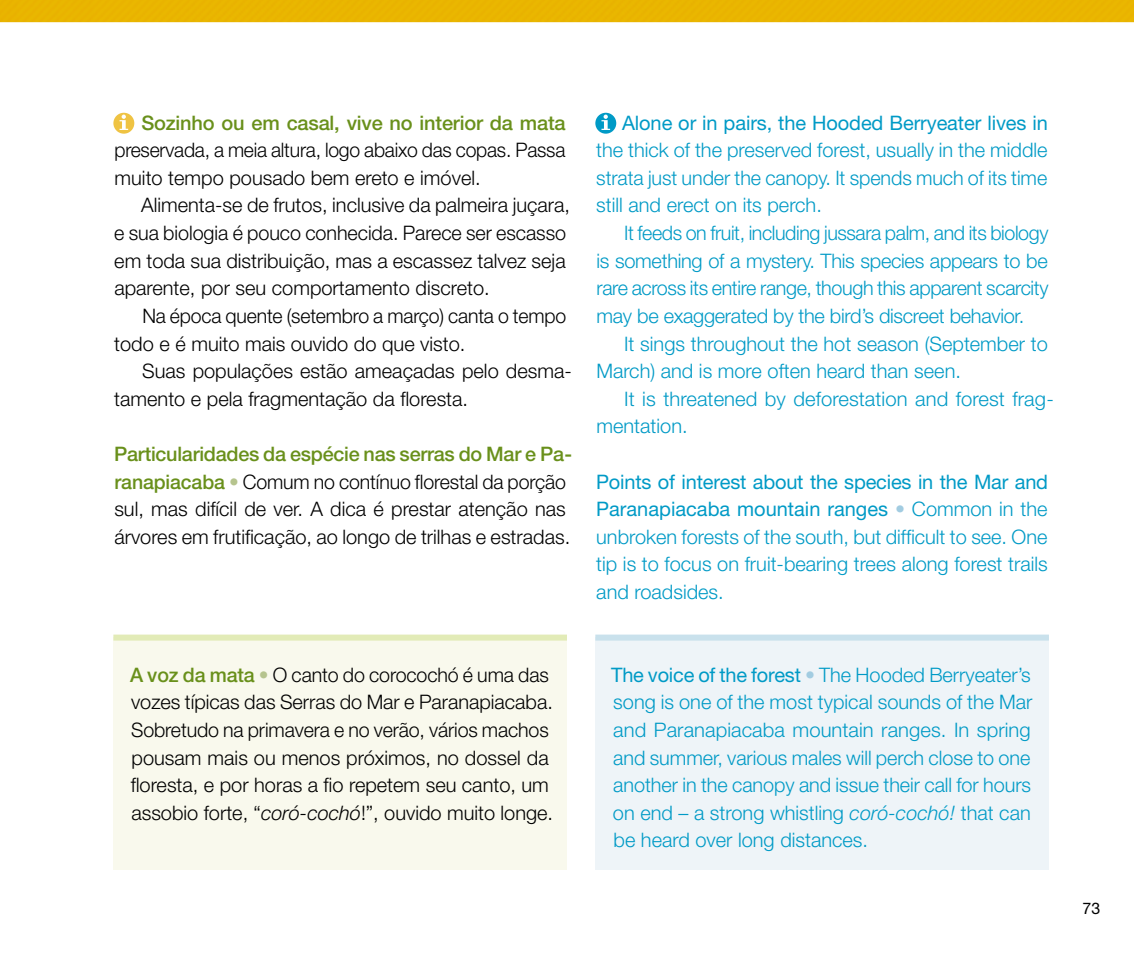
<style>
.page{position:relative;width:1134px;height:964px;background:#fff}
.page>*{position:absolute;margin:0;border:0;box-sizing:border-box;transform-origin:0 0}
._12-Texto_com_recuo{font:300 20px/27.6px "Helvetica Neue LT Pro";color:#000}
._08-Texto_com_recuo{font:300 20px/27.6px "Helvetica Neue LT Pro";color:#009ac6}
._10-Texto_box_EN{font:300 20px/27.6px "Helvetica Neue LT Pro";color:#009ac6;text-align:justify}
._06-Texto_box_PT{font:300 20px/27.6px "Helvetica Neue LT Pro";color:#000}
._09-Subtítulo_EN{font:300 20px/27.6px "Helvetica Neue LT Pro";color:#009ac6;text-align:justify}
._05-Subtítulo_PT{font:300 20px/27.6px "Helvetica Neue LT Pro";color:#000}
._07-Primeiro_paragra{font:300 20px/27.6px "Helvetica Neue LT Pro";letter-spacing:-.005em;color:#009ac6;text-align:justify}
._03-Primeiro_paragra{font:300 20px/27.6px "Helvetica Neue LT Pro";color:#000;text-align:justify}
.t1{font:16px "Helvetica Neue LT Pro";color:#000}
.s1{font-weight:500;color:#69901b}
.s2{font-weight:500;color:#b6c48e}
.s3{font-weight:400}
.s4{font-weight:400;color:#a2cce1}
.s5{font-style:italic}
</style>
<div class="page">
<div style="left:0;top:0;width:1134px;height:22px;background:#e9b500"></div>
<svg style="left:113px;top:113px;width:21px;height:21px"></svg>
<div style="left:113px;top:637px;width:454px;height:233px;background:#f9f9ed"></div>
<div style="left:113px;top:634px;width:454px;height:6px;background:#e2ebb7"></div>
<svg style="left:595px;top:113px;width:21px;height:21px"></svg>
<div style="left:595px;top:637px;width:454px;height:233px;background:#eef4f8"></div>
<div style="left:595px;top:634px;width:454px;height:6px;background:#c9e1ec"></div>
<p class="_03-Primeiro_paragra" style="left:115px;top:108px;width:453px;text-indent:27px"><span class="s1">Sozinho ou em casal, vive no interior da mata </span>preservada, a meia altura, logo abaixo das copas. Passa muito tempo pousado bem ereto e imóvel.</p>
<p class="_12-Texto_com_recuo" style="left:114px;top:191px;width:457px;text-indent:27px">Alimenta-se de frutos, inclusive da palmeira juçara, e sua biologia é pouco conhecida. Parece ser escasso em toda sua distribuição, mas a escassez talvez seja aparente, por seu comportamento discreto.</p>
<p class="_12-Texto_com_recuo" style="left:114px;top:302px;width:453px;text-indent:28px">Na época quente (setembro a março) canta o tempo todo e é muito mais ouvido do que visto.</p>
<p class="_12-Texto_com_recuo" style="left:114px;top:357px;width:459px;text-indent:28px">Suas populações estão ameaçadas pelo desma&shy;tamento e pela fragmentação da floresta.</p>
<p class="_05-Subtítulo_PT" style="left:114px;top:440px;width:457px"><span class="s1">Particularidades da espécie nas serras do Mar e Pa&shy;ranapiacaba</span> <span class="s2">•</span> Comum no contínuo florestal da porção sul, mas difícil de ver. A dica é prestar atenção nas árvores em frutificação, ao longo de trilhas e estradas.</p>
<p class="_07-Primeiro_paragra" style="left:596px;top:108px;width:453px;text-indent:26px"><span class="s3">Alone or in pairs, the Hooded Berryeater lives in </span>the thick of the preserved forest, usually in the middle strata just under the canopy. It spends much of its time still and erect on its perch.</p>
<p class="_08-Texto_com_recuo" style="left:596px;top:219px;width:454px;text-align:justify;text-indent:28px">It feeds on fruit, including jussara palm, and its biology is something of a mystery. This species appears to be rare across its entire range, though this apparent scarcity may be exaggerated by the bird’s discreet behavior.</p>
<p class="_08-Texto_com_recuo" style="left:596px;top:329px;width:453px;text-indent:28px">It sings throughout the hot season (September to<br>March) and is more often heard than seen.</p>
<p class="_08-Texto_com_recuo" style="left:596px;top:384px;width:459px;text-indent:28px">It is threatened by deforestation and forest frag&shy;mentation.</p>
<p class="_09-Subtítulo_EN" style="left:596px;top:467px;width:453px"><span class="s3">Points of interest about the species in the Mar and Paranapiacaba mountain ranges</span> <span class="s4">•</span> Common in the unbroken forests of the south, but difficult to see. One tip is to focus on fruit-bearing trees along forest trails and roadsides.</p>
<p class="_06-Texto_box_PT" style="left:130px;top:660px;width:425px"><span class="s1">A voz da mata</span> <span class="s2">•</span> O canto do corocochó é uma das vozes típicas das Serras do Mar e Paranapiacaba.<br>Sobretudo na primavera e no verão, vários machos pousam mais ou menos próximos, no dossel da floresta, e por horas a fio repetem seu canto, um assobio forte, “<span class="s5">coró-cochó</span>!”, ouvido muito longe.</p>
<p class="_10-Texto_box_EN" style="left:611px;top:660px;width:423px"><span class="s3">The voice of the forest</span> <span class="s4">•</span> The Hooded Berryeater’s song is one of the most typical sounds of the Mar and Paranapiacaba mountain ranges. In spring and summer, various males will perch close to one another in the canopy and issue their call for hours on end – a strong whistling <span class="s5">coró-cochó!</span> that can be heard over long distances.</p>
<p class="t1" style="left:1082px;top:898px;width:19px">73</p>
</div>
